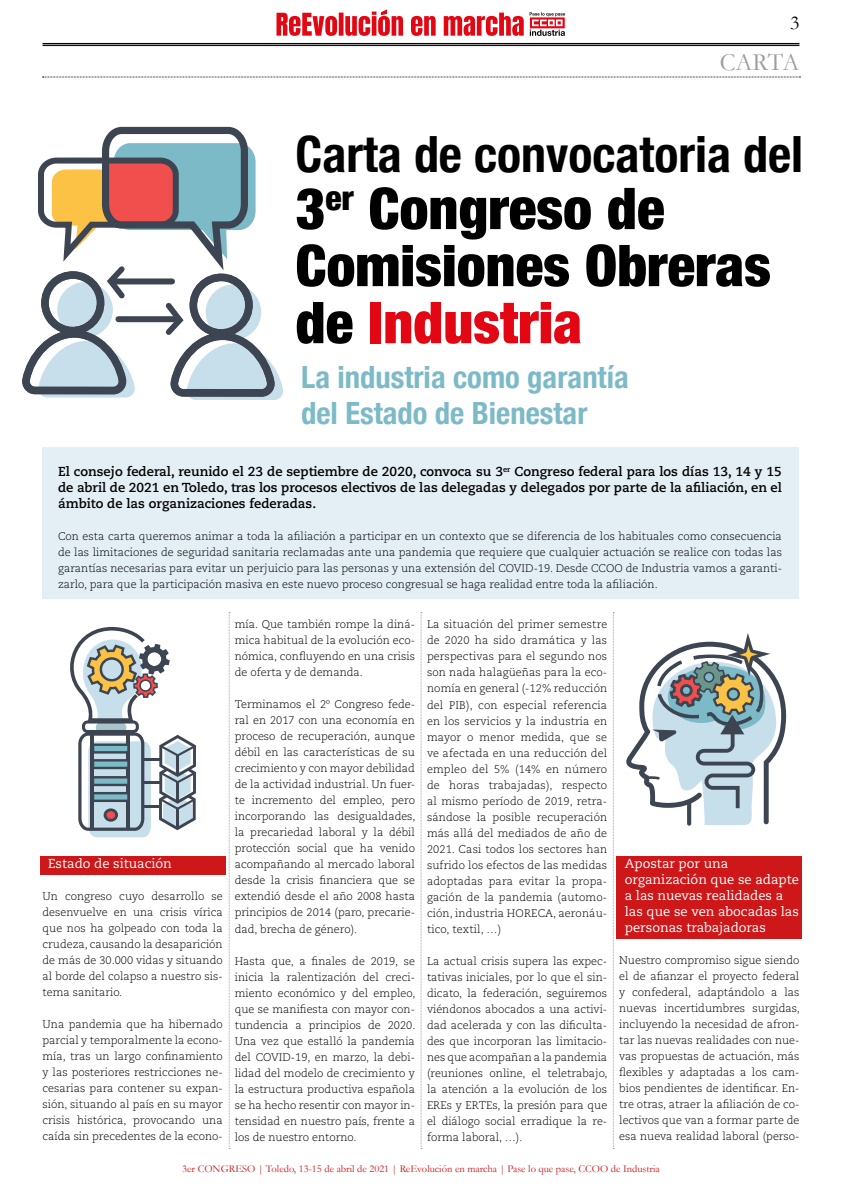
<style>
.page{position:relative;width:842px;height:1191px;background:#fff}
.page>*{position:absolute;margin:0;border:0;box-sizing:border-box;transform-origin:0 0}
.t1{font:900 condensed 57.7px/57px "Helvetica Neue";color:#000}
.t2{font:700 condensed 50px "Helvetica Neue";color:#000}
.t3{font:700 condensed 30.6px/36.8px "Helvetica Neue";color:#7dbac7}
.t4{font:25px "Garamond";letter-spacing:-.005em;color:#9d9d9c}
.t5{font:20px "Garamond";color:#000}
.t6{font:700 13px/16px "Caecilia";color:#000;text-align:justify}
.t7{font:13px/16px "Caecilia";color:#fff}
.t8{font:300 11px/16px "Caecilia";color:#000;text-align:justify}
.t9{font:10.5px "Garamond";color:#cd1719}
.s1{color:#e30613}
</style>
<div class="page">
<svg style="left:276px;top:9px;width:248px;height:27px"></svg>
<svg style="left:530px;top:12px;width:35px;height:24px"></svg>
<hr style="left:43px;top:45px;width:756px;height:1px;background:#000">
<hr style="left:43px;top:43px;width:756px;height:1px;background:#000">
<svg style="left:43px;top:77px;width:757px;height:1px"></svg>
<div style="left:43px;top:447px;width:756px;height:152px;background:#e3eef5"></div>
<div style="left:40px;top:856px;width:186px;height:18px;background:#cd1719"></div>
<div style="left:616px;top:856px;width:186px;height:82px;background:#cd1719"></div>
<svg style="left:22px;top:126px;width:261px;height:274px"></svg>
<svg style="left:229px;top:612px;width:1px;height:537px"></svg>
<svg style="left:421px;top:612px;width:1px;height:537px"></svg>
<svg style="left:613px;top:612px;width:1px;height:537px"></svg>
<svg style="left:70px;top:627px;width:126px;height:210px"></svg>
<svg style="left:626px;top:633px;width:160px;height:192px"></svg>
<h3 class="t5" style="left:790px;top:11px;width:11px">3</h3>
<h3 class="t4" style="left:720px;top:47px;width:81px">CARTA</h3>
<h2 class="t2" style="left:296px;top:113px;width:509px">Carta de convocatoria del</h2>
<h1 class="t1" style="left:296px;top:177px;width:477px">3<sup>er</sup> Congreso de<br>Comisiones Obreras de <span class="s1">Industria</span></h1>
<h3 class="t3" style="left:301px;top:356px;width:329px">La industria como garantía del Estado de Bienestar</h3>
<p class="t6" style="left:58px;top:464px;width:725px">El consejo federal, reunido el 23 de septiembre de 2020, convoca su 3<sup>er</sup> Congreso federal para los días 13, 14 y 15 de abril de 2021 en Toledo, tras los procesos electivos de las delegadas y delegados por parte de la afiliación, en el ámbito de las organizaciones federadas.</p>
<p class="t8" style="left:58px;top:528px;width:725px">Con esta carta queremos animar a toda la afiliación a participar en un contexto que se diferencia de los habituales como consecuencia de las limitaciones de seguridad sanitaria reclamadas ante una pandemia que requiere que cualquier actuación se realice con todas las garantías necesarias para evitar un perjuicio para las personas y una extensión del COVID-19. Desde CCOO de Industria vamos a garanti&shy;zarlo, para que la participación masiva en este nuevo proceso congresual se haga realidad entre toda la afiliación.</p>
<p class="t7" style="left:48px;top:856px;width:125px">Estado de situación</p>
<p class="t8" style="left:43px;top:888px;width:182px">Un congreso cuyo desarrollo se desenvuelve en una crisis vírica que nos ha golpeado con toda la crudeza, causando la desaparición de más de 30.000 vidas y situando al borde del colapso a nuestro sis&shy;tema sanitario.</p>
<p class="t8" style="left:43px;top:1016px;width:182px">Una pandemia que ha hibernado parcial y temporalmente la econo&shy;mía, tras un largo confinamiento y las posteriores restricciones ne&shy;cesarias para contener su expan&shy;sión, situando al país en su mayor crisis histórica, provocando una caída sin precedentes de la econo-</p>
<p class="t8" style="left:235px;top:617px;width:182px">mía. Que también rompe la diná&shy;mica habitual de la evolución eco&shy;nómica, confluyendo en una crisis de oferta y de demanda.</p>
<p class="t8" style="left:235px;top:697px;width:182px">Terminamos el 2º Congreso fede&shy;ral en 2017 con una economía en proceso de recuperación, aunque débil en las características de su crecimiento y con mayor debilidad de la actividad industrial. Un fuer&shy;te incremento del empleo, pero incorporando las desigualdades, la precariedad laboral y la débil protección social que ha venido acompañando al mercado laboral desde la crisis financiera que se extendió desde el año 2008 hasta principios de 2014 (paro, precarie&shy;dad, brecha de género).</p>
<p class="t8" style="left:235px;top:953px;width:182px">Hasta que, a finales de 2019, se inicia la ralentización del creci&shy;miento económico y del empleo, que se manifiesta con mayor con&shy;tundencia a principios de 2020.<br>Una vez que estalló la pandemia del COVID-19, en marzo, la debi&shy;lidad del modelo de crecimiento y la estructura productiva española se ha hecho resentir con mayor in&shy;tensidad en nuestro país, frente a los de nuestro entorno.</p>
<p class="t8" style="left:427px;top:617px;width:182px">La situación del primer semestre de 2020 ha sido dramática y las perspectivas para el segundo nos son nada halagüeñas para la eco&shy;nomía en general (-12% reducción del PIB), con especial referencia en los servicios y la industria en mayor o menor medida, que se ve afectada en una reducción del empleo del 5% (14% en número de horas trabajadas), respecto al mismo período de 2019, retra&shy;sándose la posible recuperación más allá del mediados de año de 2021. Casi todos los sectores han sufrido los efectos de las medidas adoptadas para evitar la propa&shy;gación de la pandemia (automo&shy;ción, industria HORECA, aeronáu&shy;tico, textil, …)</p>
<p class="t8" style="left:427px;top:953px;width:182px">La actual crisis supera las expec&shy;tativas iniciales, por lo que el sin&shy;dicato, la federación, seguiremos viéndonos abocados a una activi&shy;dad acelerada y con las dificulta&shy;des que incorporan las limitacio&shy;nes que acompañan a la pandemia (reuniones online, el teletrabajo, la atención a la evolución de los EREs y ERTEs, la presión para que el diálogo social erradique la re&shy;forma laboral, …).</p>
<p class="t7" style="left:625px;top:856px;width:176px">Apostar por una organización que se adapte a las nuevas realidades a las que se ven abocadas las personas trabajadoras</p>
<p class="t8" style="left:619px;top:952px;width:182px">Nuestro compromiso sigue siendo el de afianzar el proyecto federal y confederal, adaptándolo a las nuevas incertidumbres surgidas, incluyendo la necesidad de afron&shy;tar las nuevas realidades con nue&shy;vas propuestas de actuación, más flexibles y adaptadas a los cam&shy;bios pendientes de identificar. En&shy;tre otras, atraer la afiliación de co&shy;lectivos que van a formar parte de esa nueva realidad laboral (perso-</p>
<p class="t9" style="left:182px;top:1162px;width:479px">3er CONGRESO | Toledo, 13-15 de abril de 2021 | ReEvolución en marcha | Pase lo que pase, CCOO de Industria</p>
</div>
